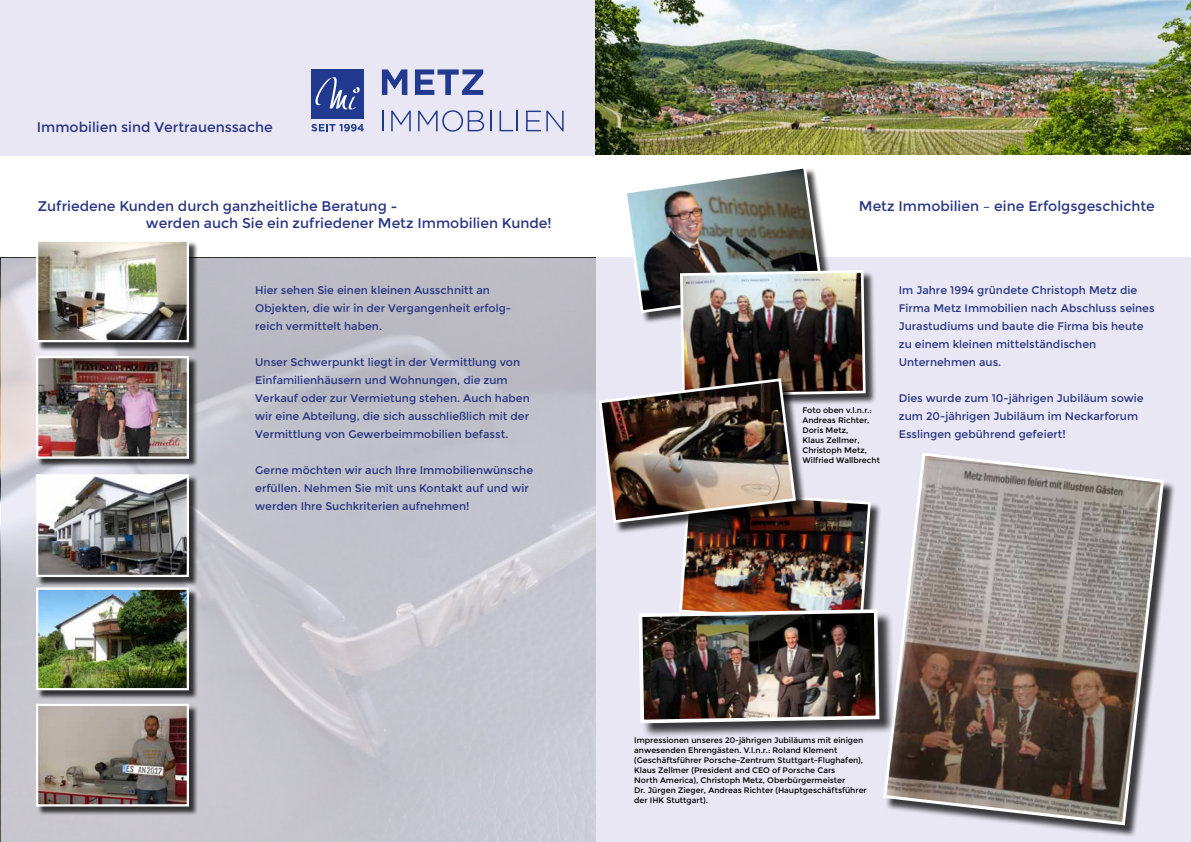
<style>
.page{position:relative;width:1191px;height:842px;background:#fff}
.page>*{position:absolute;margin:0;border:0;box-sizing:border-box;transform-origin:0 0}
.t1{font:14px/16.8px "Montserrat";color:#283583}
.t2{font:11px/18px "Montserrat";color:#283583}
.t3{font:8px/10px "Montserrat";color:#000}
.s1{font-family:"Brown Std";font-weight:700}
</style>
<div class="page">
<svg style="left:1px;top:258px;width:595px;height:583px;background:#c4c4cc"></svg>
<div style="left:37px;top:705px;width:161px;height:111px;background:#000;opacity:.75"></div>
<img style="left:39px;top:707px;width:147px;height:96px">
<div style="left:36px;top:704px;width:153px;height:102px;border:2px solid #fff"></div>
<div style="left:37px;top:357px;width:161px;height:111px;background:#000;opacity:.75"></div>
<img style="left:39px;top:359px;width:147px;height:97px">
<div style="left:36px;top:356px;width:153px;height:103px;border:2px solid #fff"></div>
<div style="left:37px;top:241px;width:161px;height:110px;background:#000;opacity:.75"></div>
<img style="left:39px;top:242px;width:147px;height:97px">
<div style="left:36px;top:239px;width:153px;height:103px;border:2px solid #fff"></div>
<div style="left:37px;top:589px;width:161px;height:110px;background:#000;opacity:.75"></div>
<img style="left:39px;top:591px;width:147px;height:96px">
<div style="left:36px;top:588px;width:153px;height:102px;border:2px solid #fff"></div>
<div style="left:596px;top:258px;width:595px;height:584px;background:#e9e7f4"></div>
<div style="left:0;top:0;width:595px;height:156px;background:#e9e7f4"></div>
<div style="left:311px;top:69px;width:53px;height:50px;background:#213a8f"></div>
<svg style="left:382px;top:69px;width:25px;height:26px"></svg>
<svg style="left:415px;top:69px;width:68px;height:26px"></svg>
<hr style="left:382px;top:111px;width:2px;height:20px;background:#213a8f">
<svg style="left:391px;top:111px;width:20px;height:20px"></svg>
<svg style="left:418px;top:110px;width:66px;height:22px"></svg>
<svg style="left:490px;top:111px;width:1px;height:20px"></svg>
<svg style="left:499px;top:111px;width:14px;height:20px"></svg>
<hr style="left:516px;top:111px;width:2px;height:20px;background:#213a8f">
<svg style="left:526px;top:111px;width:37px;height:20px"></svg>
<svg style="left:311px;top:124px;width:53px;height:7px"></svg>
<svg style="left:315px;top:77px;width:45px;height:33px"></svg>
<div style="left:885px;top:454px;width:291px;height:383px;background:#000;opacity:.75"></div>
<svg style="left:883px;top:453px;width:282px;height:374px;background:#908682"></svg>
<div style="left:640px;top:611px;width:254px;height:127px;background:#000;opacity:.75"></div>
<img style="left:595px;top:0;width:596px;height:155px">
<img style="left:597px;top:168px;width:284px;height:557px">
<div style="left:37px;top:476px;width:161px;height:110px;background:#000;opacity:.75"></div>
<img style="left:39px;top:477px;width:147px;height:97px">
<div style="left:36px;top:474px;width:153px;height:103px;border:2px solid #fff"></div>
<p class="t1" style="left:37px;top:119px;width:237px">Immobilien sind Vertrauenssache</p>
<p class="t1" style="left:146px;top:198px;width:407px;text-indent:-108px">Zufriedene Kunden durch ganzheitliche Beratung <span class="s1">-<br></span>werden auch Sie ein zufriedener Metz Immobilien Kunde!</p>
<p class="t1" style="left:859px;top:198px;width:297px">Metz Immobilien – eine Erfolgsgeschichte</p>
<p class="t2" style="left:255px;top:281px;width:257px">Hier sehen Sie einen kleinen Ausschnitt an<br>Objekten, die wir in der Vergangenheit erfolg&shy;reich vermittelt haben.</p>
<p class="t2" style="left:255px;top:353px;width:276px">Unser Schwerpunkt liegt in der Vermittlung von Einfamilienhäusern und Wohnungen, die zum Verkauf oder zur Vermietung stehen. Auch haben wir eine Abteilung, die sich ausschließlich mit der Vermittlung von Gewerbeimmobilien befasst.</p>
<p class="t2" style="left:255px;top:461px;width:279px">Gerne möchten wir auch Ihre Immobilienwünsche erfüllen. Nehmen Sie mit uns Kontakt auf und wir werden Ihre Suchkriterien aufnehmen!</p>
<p class="t3" style="left:802px;top:405px;width:79px">Foto oben v.l.n.r.:<br>Andreas Richter,<br>Doris Metz,<br>Klaus Zellmer,<br>Christoph Metz,<br>Wilfried Wallbrecht</p>
<p class="t2" style="left:898px;top:281px;width:257px">Im Jahre 1994 gründete Christoph Metz die Firma Metz Immobilien nach Abschluss seines Jurastudiums und baute die Firma bis heute zu einem kleinen mittelständischen Unternehmen aus.</p>
<p class="t2" style="left:898px;top:389px;width:246px">Dies wurde zum 10-jährigen Jubiläum sowie zum 20-jährigen Jubiläum im Neckarforum<br>Esslingen gebührend gefeiert!</p>
<p class="t3" style="left:634px;top:735px;width:234px">Impressionen unseres 20-jährigen Jubiläums mit einigen anwesenden Ehrengästen. V.l.n.r.: Roland Klement (Geschäftsführer Porsche-Zentrum Stuttgart-Flughafen), Klaus Zellmer (President and CEO of Porsche Cars<br>North America), Christoph Metz, Oberbürgermeister<br>Dr. Jürgen Zieger, Andreas Richter (Hauptgeschäftsführer der IHK Stuttgart).</p>
</div>
